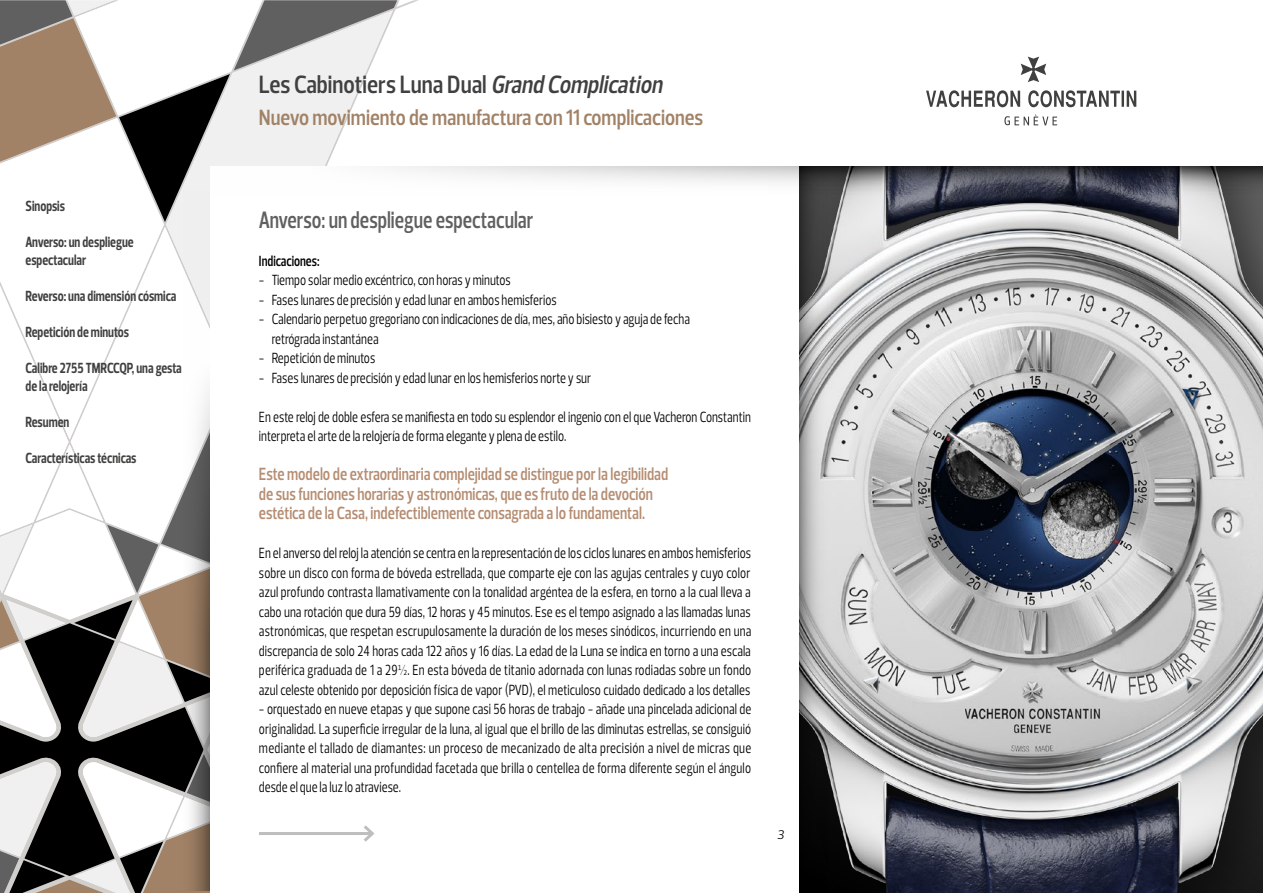
<style>
.page{position:relative;width:1263px;height:893px;background:#fff}
.page>*{position:absolute;margin:0;border:0;box-sizing:border-box;transform-origin:0 0}
.t1{font:600 25.5px "Prelo Condensed";color:#40403f}
.t2{font:600 24px "Prelo Condensed";color:#606060;scale:.9 1}
.t3{font:600 22.5px "Prelo Condensed";color:#a18266}
.t4{font:600 18px/19.5px "Prelo Condensed";color:#b68d72;scale:.92 1}
.t5{font:15px/19.5px "Prelo Condensed";color:#000;text-align:justify;scale:.9 1}
.t6{font:700 15px/18px "Prelo Condensed";color:#40403f;scale:.9 1}
.t7{font:600 15px "Prelo Condensed";color:#000;scale:.9 1}
.t8{font:italic 12.75px "Prelo";color:#000}
.s1{font-style:italic}
</style>
<div class="page">
<svg style="left:0;top:745px;width:163px;height:9px"></svg>
<svg style="left:0;top:754px;width:210px;height:139px"></svg>
<svg style="left:0;top:286px;width:163px;height:459px"></svg>
<svg style="left:0;top:0;width:397px;height:221px"></svg>
<svg style="left:926px;top:57px;width:210px;height:68px"></svg>
<svg style="left:163px;top:190px;width:47px;height:701px"></svg>
<div style="left:210px;top:166px;width:1052px;height:727px;background:#fff"></div>
<svg style="left:385px;top:166px;width:414px;height:17px"></svg>
<hr style="left:259px;top:832px;width:113px;height:3px;background:#bebebe">
<svg style="left:364px;top:825px;width:11px;height:17px"></svg>
<div style="left:799px;top:166px;width:464px;height:727px;background:#000;opacity:.38"></div>
<svg style="left:847px;top:166px;width:416px;height:48px;background:#5c5e66"></svg>
<svg style="left:799px;top:166px;width:48px;height:727px;background:#838383"></svg>
<p class="t6" style="left:26px;top:197px;width:45px">Sinopsis</p>
<p class="t6" style="left:26px;top:233px;width:122px">Anverso: un despliegue espectacular</p>
<p class="t6" style="left:26px;top:287px;width:169px">Reverso: una dimensión cósmica</p>
<p class="t6" style="left:26px;top:323px;width:116px">Repetición de minutos</p>
<p class="t6" style="left:26px;top:359px;width:175px">Calibre 2755 TMRCCQP, una gesta de la relojería</p>
<p class="t6" style="left:26px;top:413px;width:50px">Resumen</p>
<p class="t6" style="left:26px;top:449px;width:125px">Características técnicas</p>
<h1 class="t1" style="left:259px;top:69px;width:410px">Les Cabinotiers Luna Dual <span class="s1">Grand Complication</span></h1>
<h3 class="t3" style="left:259px;top:104px;width:446px">Nuevo movimiento de manufactura con 11 complicaciones</h3>
<p class="t2" style="left:259px;top:205px;width:306px">Anverso: un despliegue espectacular</p>
<p class="t7" style="left:259px;top:251px;width:69px">Indicaciones:</p>
<p class="t5" style="left:259px;top:270px;width:281px">- Tiempo solar medio excéntrico, con horas y minutos</p>
<p class="t5" style="left:259px;top:290px;width:332px">- Fases lunares de precisión y edad lunar en ambos hemisferios</p>
<p class="t5" style="left:259px;top:309px;width:480px">- Calendario perpetuo gregoriano con indicaciones de día, mes, año bisiesto y aguja de fecha</p>
<p class="t5" style="left:272px;top:329px;width:120px">retrógrada instantánea</p>
<p class="t5" style="left:259px;top:348px;width:131px">- Repetición de minutos</p>
<p class="t5" style="left:259px;top:368px;width:371px">- Fases lunares de precisión y edad lunar en los hemisferios norte y sur</p>
<p class="t5" style="left:259px;top:407px;width:548px">En este reloj de doble esfera se manifiesta en todo su esplendor el ingenio con el que Vacheron Constantin interpreta el arte de la relojería de forma elegante y plena de estilo.</p>
<p class="t4" style="left:259px;top:464px;width:446px">Este modelo de extraordinaria complejidad se distingue por la legibilidad de sus funciones horarias y astronómicas, que es fruto de la devoción estética de la Casa, indefectiblemente consagrada a lo fundamental.</p>
<p class="t5" style="left:259px;top:543px;width:549px">En el anverso del reloj la atención se centra en la representación de los ciclos lunares en ambos hemisferios sobre un disco con forma de bóveda estrellada, que comparte eje con las agujas centrales y cuyo color azul profundo contrasta llamativamente con la tonalidad argéntea de la esfera, en torno a la cual lleva a cabo una rotación que dura 59 días, 12 horas y 45 minutos. Ese es el tempo asignado a las llamadas lunas astronómicas, que respetan escrupulosamente la duración de los meses sinódicos, incurriendo en una discrepancia de solo 24 horas cada 122 años y 16 días. La edad de la Luna se indica en torno a una escala periférica graduada de 1 a 29½. En esta bóveda de titanio adornada con lunas rodiadas sobre un fondo azul celeste obtenido por deposición física de vapor (PVD), el meticuloso cuidado dedicado a los detalles</p>
<p class="t5" style="left:259px;top:699px;width:549px">- orquestado en nueve etapas y que supone casi 56 horas de trabajo - añade una pincelada adicional de originalidad. La superficie irregular de la luna, al igual que el brillo de las diminutas estrellas, se consiguió mediante el tallado de diamantes: un proceso de mecanizado de alta precisión a nivel de micras que confiere al material una profundidad facetada que brilla o centellea de forma diferente según el ángulo desde el que la luz lo atraviese.</p>
<p class="t8" style="left:777px;top:826px;width:9px">3</p>
</div>
